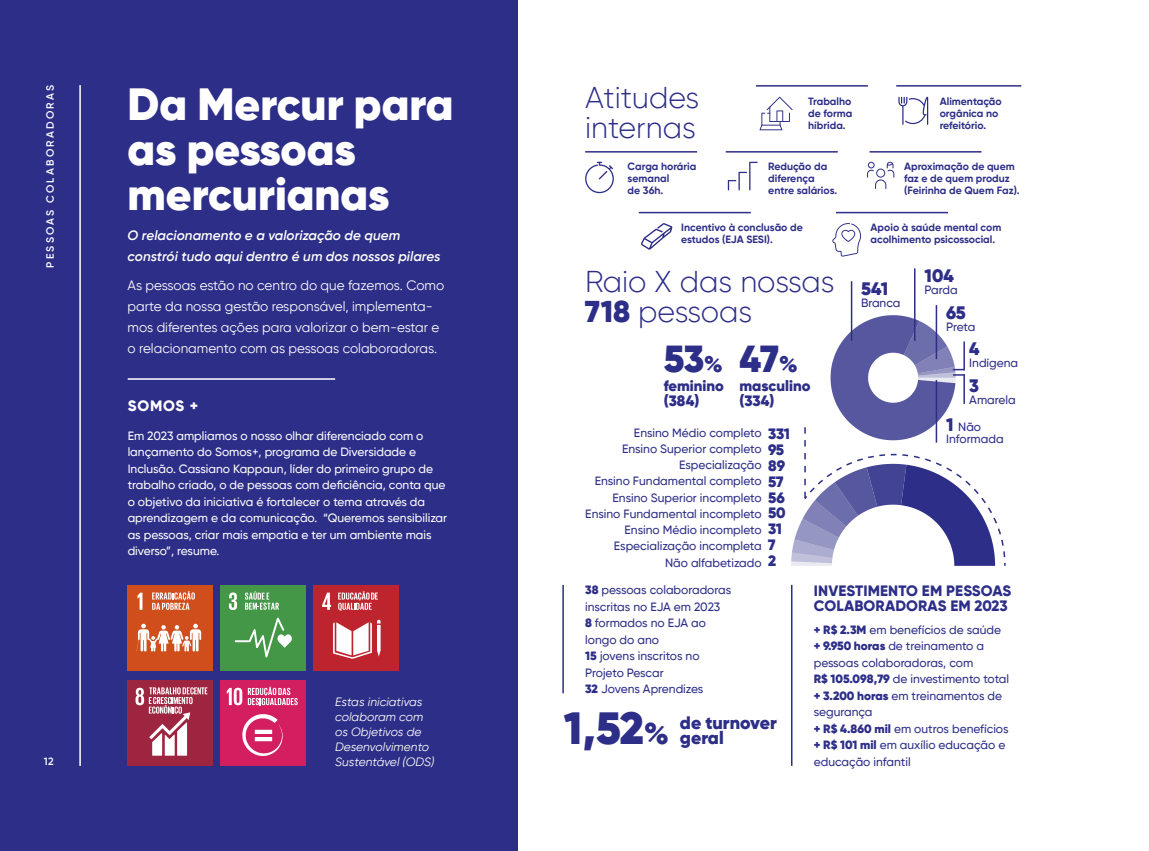
<style>
.page{position:relative;width:1149px;height:851px;background:#fff}
.page>*{position:absolute;margin:0;border:0;box-sizing:border-box;transform-origin:0 0}
.t1{font:900 45px/45px "Gilroy";color:#fff}
.t2{font:900 45px "Gilroy";color:#2d2e87}
.t3{font:900 37.5px "Gilroy";color:#2d2e87}
.t4{font:300 30px/30px "Gilroy";color:#2d2e87}
.t5{font:900 18px/15px "Gilroy";color:#2d2e87}
.t6{font:900 15px/15.9px "Gilroy";color:#2d2e87}
.t7{font:800 15px/15px "Gilroy";letter-spacing:.01em;color:#2d2e87}
.t8{font:800 15px "Gilroy";letter-spacing:.055em;color:#fff}
.t9{font:13.5px/21px "Gilroy";color:#fff}
.t10{font:italic 600 13.5px/21px "Gilroy";letter-spacing:.005em;color:#fff}
.t11{font:500 12px/16.5px "Gilroy";color:#2d2e87}
.t12{font:500 12px/16.5px "Gilroy";color:#fff}
.t13{font:italic 12px/15px "Gilroy";letter-spacing:.005em;color:#fff}
.t14{font:700 10.5px/12px "Gilroy";color:#2d2e87}
.t15{font:600 10.5px "Gilroy";letter-spacing:.21em;color:#fff}
.s1{font-weight:900}
.s2{font-size:22.5px}
.s3{font-size:30px}
</style>
<div class="page">
<div style="left:0;top:0;width:517px;height:850px;background:#2d2e87"></div>
<hr style="left:128px;top:378px;width:207px;height:1px;background:#fff">
<hr style="left:790px;top:584px;width:2px;height:181px;background:#2d2e87">
<hr style="left:562px;top:584px;width:1px;height:109px;background:#2d2e87">
<hr style="left:755px;top:85px;width:112px;height:2px;background:#2d2e87">
<hr style="left:869px;top:151px;width:112px;height:1px;background:#2d2e87">
<hr style="left:835px;top:212px;width:112px;height:1px;background:#2d2e87">
<hr style="left:725px;top:151px;width:112px;height:1px;background:#2d2e87">
<hr style="left:585px;top:151px;width:112px;height:1px;background:#2d2e87">
<hr style="left:638px;top:212px;width:112px;height:1px;background:#2d2e87">
<hr style="left:895px;top:85px;width:125px;height:2px;background:#2d2e87">
<div style="left:221px;top:585px;width:85px;height:85px;background:#439746"></div>
<svg style="left:229px;top:592px;width:8px;height:18px"></svg>
<svg style="left:235px;top:617px;width:57px;height:40px"></svg>
<svg style="left:245px;top:591px;width:34px;height:18px"></svg>
<div style="left:220px;top:680px;width:86px;height:85px;background:#d31e5f"></div>
<svg style="left:227px;top:687px;width:15px;height:18px"></svg>
<svg style="left:242px;top:714px;width:41px;height:42px"></svg>
<svg style="left:248px;top:686px;width:49px;height:19px"></svg>
<div style="left:127px;top:680px;width:86px;height:85px;background:#9e2540"></div>
<svg style="left:135px;top:687px;width:72px;height:68px"></svg>
<div style="left:128px;top:585px;width:85px;height:85px;background:#d04e1c"></div>
<svg style="left:137px;top:592px;width:5px;height:17px"></svg>
<svg style="left:136px;top:623px;width:65px;height:28px"></svg>
<svg style="left:152px;top:591px;width:43px;height:18px"></svg>
<div style="left:314px;top:585px;width:85px;height:85px;background:#bd242d"></div>
<svg style="left:322px;top:592px;width:9px;height:17px"></svg>
<svg style="left:333px;top:619px;width:47px;height:39px"></svg>
<svg style="left:338px;top:591px;width:40px;height:19px"></svg>
<hr style="left:79px;top:85px;width:2px;height:680px;background:#fff">
<hr style="left:850px;top:281px;width:2px;height:60px;background:#2d2e87">
<hr style="left:913px;top:268px;width:2px;height:73px;background:#2d2e87">
<hr style="left:935px;top:305px;width:1px;height:54px;background:#2d2e87">
<svg style="left:791px;top:315px;width:215px;height:251px"></svg>
<svg style="left:727px;top:162px;width:30px;height:28px"></svg>
<svg style="left:867px;top:162px;width:27px;height:27px"></svg>
<svg style="left:759px;top:97px;width:33px;height:33px"></svg>
<svg style="left:585px;top:162px;width:28px;height:31px"></svg>
<svg style="left:898px;top:97px;width:29px;height:28px"></svg>
<svg style="left:832px;top:223px;width:29px;height:33px"></svg>
<svg style="left:641px;top:223px;width:31px;height:27px"></svg>
<p class="t15" style="left:44px;top:268px;width:184px;rotate:-90deg">PESSOAS COLABORADORAS</p>
<p class="t15" style="left:44px;top:754px;width:11px">12</p>
<h1 class="t1" style="left:128px;top:81px;width:327px">Da Mercur para as pessoas mercurianas</h1>
<p class="t10" style="left:128px;top:224px;width:314px">O relacionamento e a valorização de quem constrói tudo aqui dentro é um dos nossos pilares</p>
<p class="t9" style="left:128px;top:275px;width:318px">As pessoas estão no centro do que fazemos. Como parte da nossa gestão responsável, implementa&shy;mos diferentes ações para valorizar o bem-estar e o relacionamento com as pessoas colaboradoras.</p>
<p class="t8" style="left:128px;top:396px;width:72px">SOMOS +</p>
<p class="t12" style="left:128px;top:427px;width:321px">Em 2023 ampliamos o nosso olhar diferenciado com o lançamento do Somos+, programa de Diversidade e Inclusão. Cassiano Kappaun, líder do primeiro grupo de trabalho criado, o de pessoas com deficiência, conta que o objetivo da iniciativa é fortalecer o tema através da aprendizagem e da comunicação. “Queremos sensibilizar as pessoas, criar mais empatia e ter um ambiente mais diverso”, resume.</p>
<p class="t13" style="left:335px;top:694px;width:101px">Estas iniciativas colaboram com os Objetivos de<br>Desenvolvimento<br>Sustentável (ODS)</p>
<h3 class="t4" style="left:585px;top:82px;width:116px">Atitudes internas</h3>
<p class="t14" style="left:808px;top:95px;width:46px;text-align:justify">Trabalho de forma híbrida.</p>
<p class="t14" style="left:627px;top:160px;width:70px">Carga horária semanal<br>de 36h.</p>
<p class="t14" style="left:768px;top:160px;width:70px">Redução da diferença entre salários.</p>
<p class="t14" style="left:681px;top:221px;width:123px">Incentivo à conclusão de estudos (EJA SESI).</p>
<p class="t14" style="left:939px;top:95px;width:63px">Alimentação orgânica no refeitório.</p>
<p class="t14" style="left:903px;top:160px;width:117px">Aproximação de quem faz e de quem produz (Feirinha de Quem Faz).</p>
<p class="t14" style="left:870px;top:221px;width:132px">Apoio à saúde mental com acolhimento psicossocial.</p>
<h3 class="t4" style="left:585px;top:266px;width:251px">Raio X das nossas<br><span class="s1">718</span> pessoas</h3>
<h2 class="t3" style="left:663px;top:335px;width:135px">53<span class="s2">%</span> 47<span class="s2">%</span></h2>
<p class="t6" style="left:663px;top:378px;width:62px;line-height:15px">feminino (384)</p>
<p class="t6" style="left:739px;top:378px;width:72px;line-height:15px">masculino (334)</p>
<p class="t11" style="left:585px;top:424px;width:178px;text-align:right">Ensino Médio completo<br>Ensino Superior completo<br>Especialização<br>Ensino Fundamental completo<br>Ensino Superior incompleto<br>Ensino Fundamental incompleto<br>Ensino Médio incompleto<br>Especialização incompleta<br>Não alfabetizado</p>
<p class="t6" style="left:767px;top:417px;width:23px;line-height:31.8px">331<br>89</p>
<p class="t6" style="left:767px;top:473px;width:19px">57<br>56<br>50<br>31<br>7<br>2</p>
<p class="t6" style="left:767px;top:441px;width:18px">95</p>
<h3 class="t5" style="left:860px;top:281px;width:29px">541</h3>
<p class="t11" style="left:860px;top:294px;width:41px">Branca</p>
<h3 class="t5" style="left:945px;top:257px;width:21px;line-height:36.8px;text-indent:-22px">104<br>65</h3>
<p class="t11" style="left:924px;top:281px;width:35px">Parda</p>
<p class="t11" style="left:945px;top:318px;width:31px">Preta</p>
<h3 class="t5" style="left:968px;top:341px;width:12px">4</h3>
<p class="t11" style="left:968px;top:354px;width:50px">Indígena</p>
<h3 class="t5" style="left:968px;top:378px;width:11px">3</h3>
<p class="t11" style="left:968px;top:391px;width:48px">Amarela</p>
<h3 class="t5" style="left:945px;top:417px;width:9px">1</h3>
<p class="t11" style="left:945px;top:420px;width:59px;line-height:12px;text-indent:12px">Não<br>Informada</p>
<p class="t11" style="left:585px;top:581px;width:147px"><span class="s1">38</span> pessoas colaboradoras inscritas no EJA em 2023<br><span class="s1">8</span> formados no EJA ao longo do ano<br><span class="s1">15</span> jovens inscritos no<br>Projeto Pescar<br><span class="s1">32</span> Jovens Aprendizes</p>
<p class="t7" style="left:813px;top:583px;width:199px">INVESTIMENTO EM PESSOAS<br>COLABORADORAS EM 2023</p>
<h3 class="t5" style="left:679px;top:715px;width:98px">de turnover geral</h3>
<p class="t11" style="left:813px;top:621px;width:197px"><span class="s1">+ R$ 2.3M</span> em benefícios de saúde <span class="s1">+ 9.950 horas</span> de treinamento a pessoas colaboradoras, com<br><span class="s1">R$ 105.098,79</span> de investimento total <span class="s1">+ 3.200 horas</span> em treinamentos de segurança<br><span class="s1">+ R$ 4.860 mil</span> em outros benefícios <span class="s1">+ R$ 101 mil</span> em auxílio educação e educação infantil</p>
<h1 class="t2" style="left:563px;top:699px;width:107px">1,52<span class="s3">%</span></h1>
</div>
